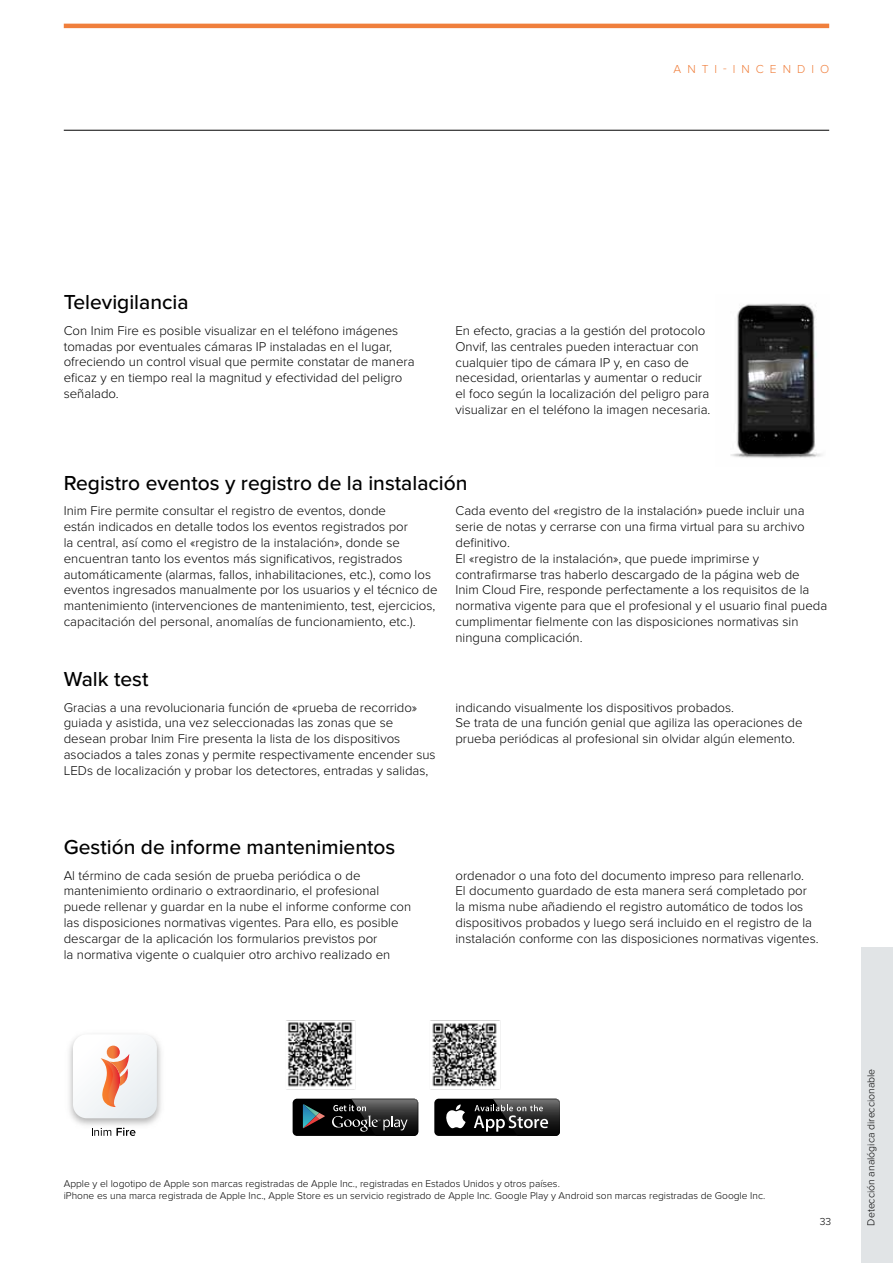
<style>
.page{position:relative;width:893px;height:1263px;background:#fff}
.page>*{position:absolute;margin:0;border:0;box-sizing:border-box;transform-origin:0 0}
.t1{font:500 21px "Proxima Nova";color:#000}
.t2{font:300 13.2px/15.9px "Proxima Nova";color:#000}
.t3{font:300 12px "Proxima Nova";letter-spacing:.5em;color:#f07f3c}
.t4{font:300 10.5px "Proxima Nova";color:#000}
.t5{font:300 10.2px/12px "Proxima Nova";color:#000}
</style>
<div class="page">
<div style="left:861px;top:947px;width:32px;height:316px;background:#e1e4e6"></div>
<svg style="left:92px;top:1130px;width:19px;height:6px"></svg>
<svg style="left:117px;top:1130px;width:18px;height:6px"></svg>
<img style="left:69px;top:1041px;width:92px;height:89px">
<svg style="left:73px;top:1034px;width:84px;height:84px"></svg>
<div style="left:293px;top:1099px;width:124px;height:36px;background:#000;border-radius:4px"></div>
<img style="left:351px;top:1099px;width:67px;height:37px">
<img style="left:352px;top:1099px;width:65px;height:36px">
<svg style="left:332px;top:1104px;width:76px;height:27px"></svg>
<svg style="left:303px;top:1104px;width:22px;height:24px"></svg>
<svg style="left:434px;top:1099px;width:126px;height:37px"></svg>
<div style="left:435px;top:1099px;width:124px;height:36px;background:#000;border-radius:4px"></div>
<svg style="left:446px;top:1104px;width:20px;height:24px"></svg>
<img style="left:493px;top:1099px;width:67px;height:37px">
<img style="left:494px;top:1099px;width:65px;height:36px">
<svg style="left:474px;top:1105px;width:74px;height:26px"></svg>
<img style="left:286px;top:1020px;width:70px;height:70px">
<img style="left:430px;top:1020px;width:71px;height:70px">
<img style="left:731px;top:303px;width:91px;height:155px">
<hr style="left:64px;top:24px;width:765px;height:4px;background:#f07f3c">
<hr style="left:64px;top:130px;width:765px;height:1px;background:#000">
<p class="t3" style="left:674px;top:62px;width:157px">ANTI-INCENDIO</p>
<h1 class="t1" style="left:64px;top:290px;width:126px">Televigilancia</h1>
<p class="t2" style="left:64px;top:323px;width:352px">Con Inim Fire es posible visualizar en el teléfono imágenes tomadas por eventuales cámaras IP instaladas en el lugar, ofreciendo un control visual que permite constatar de manera eficaz y en tiempo real la magnitud y efectividad del peligro señalado.</p>
<p class="t2" style="left:455px;top:323px;width:256px">En efecto, gracias a la gestión del protocolo Onvif, las centrales pueden interactuar con cualquier tipo de cámara IP y, en caso de necesidad, orientarlas y aumentar o reducir el foco según la localización del peligro para visualizar en el teléfono la imagen necesaria.</p>
<h1 class="t1" style="left:64px;top:471px;width:405px">Registro eventos y registro de la instalación</h1>
<p class="t2" style="left:64px;top:503px;width:375px">Inim Fire permite consultar el registro de eventos, donde<br>están indicados en detalle todos los eventos registrados por<br>la central, así como el «registro de la instalación», donde se encuentran tanto los eventos más significativos, registrados automáticamente (alarmas, fallos, inhabilitaciones, etc.), como los eventos ingresados manualmente por los usuarios y el técnico de mantenimiento (intervenciones de mantenimiento, test, ejercicios, capacitación del personal, anomalías de funcionamiento, etc.).</p>
<p class="t2" style="left:455px;top:503px;width:373px">Cada evento del «registro de la instalación» puede incluir una serie de notas y cerrarse con una firma virtual para su archivo definitivo.<br>El «registro de la instalación», que puede imprimirse y contrafirmarse tras haberlo descargado de la página web de<br>Inim Cloud Fire, responde perfectamente a los requisitos de la normativa vigente para que el profesional y el usuario final pueda cumplimentar fielmente con las disposiciones normativas sin ninguna complicación.</p>
<h1 class="t1" style="left:64px;top:667px;width:86px">Walk test</h1>
<p class="t2" style="left:64px;top:699px;width:373px">Gracias a una revolucionaria función de «prueba de recorrido» guiada y asistida, una vez seleccionadas las zonas que se desean probar Inim Fire presenta la lista de los dispositivos asociados a tales zonas y permite respectivamente encender sus LEDs de localización y probar los detectores, entradas y salidas,</p>
<p class="t2" style="left:455px;top:699px;width:349px">indicando visualmente los dispositivos probados.<br>Se trata de una función genial que agiliza las operaciones de prueba periódicas al profesional sin olvidar algún elemento.</p>
<h1 class="t1" style="left:64px;top:835px;width:333px">Gestión de informe mantenimientos</h1>
<p class="t2" style="left:64px;top:867px;width:349px">Al término de cada sesión de prueba periódica o de mantenimiento ordinario o extraordinario, el profesional puede rellenar y guardar en la nube el informe conforme con las disposiciones normativas vigentes. Para ello, es posible descargar de la aplicación los formularios previstos por<br>la normativa vigente o cualquier otro archivo realizado en</p>
<p class="t2" style="left:455px;top:867px;width:365px">ordenador o una foto del documento impreso para rellenarlo.<br>El documento guardado de esta manera será completado por la misma nube añadiendo el registro automático de todos los dispositivos probados y luego será incluido en el registro de la instalación conforme con las disposiciones normativas vigentes.</p>
<p class="t5" style="left:64px;top:1178px;width:703px">Apple y el logotipo de Apple son marcas registradas de Apple Inc., registradas en Estados Unidos y otros países.<br>iPhone es una marca registrada de Apple Inc., Apple Store es un servicio registrado de Apple Inc. Google Play y Android son marcas registradas de Google Inc.</p>
<p class="t4" style="left:820px;top:1216px;width:13px">33</p>
<p class="t4" style="left:865px;top:1225px;width:159px;rotate:-90deg">Detección analógica direccionable</p>
</div>
